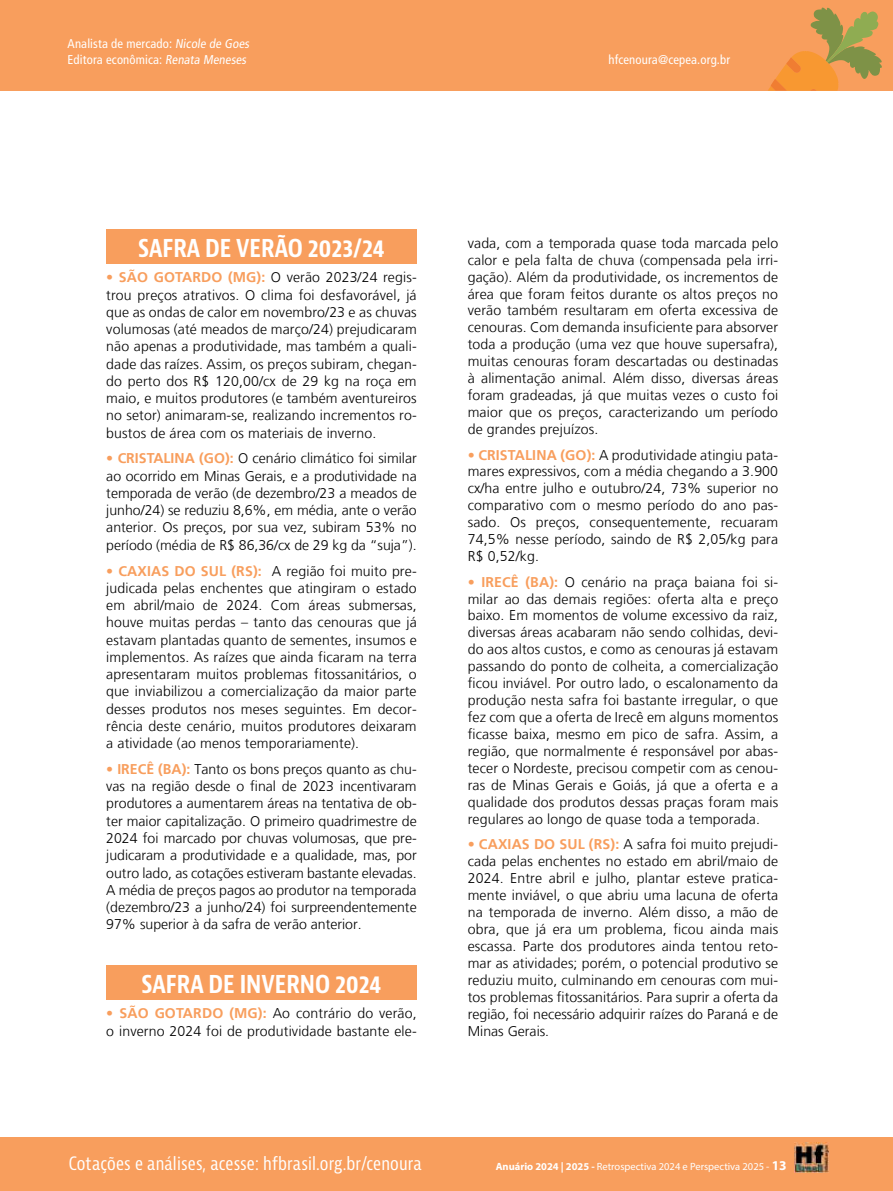
<style>
.page{position:relative;width:893px;height:1191px;background:#fff}
.page>*{position:absolute;margin:0;border:0;box-sizing:border-box;transform-origin:0 0}
.t1{font:700 condensed 24px "Bernina Sans";color:#fff}
.t2{font:condensed 18px "Bernina Sans";letter-spacing:.01em;color:#fff}
.t3{font:300 14.1px/17px "Frutiger LT";letter-spacing:.01em;color:#000;text-align:justify}
.t4{font:condensed 12.75px/16.2px "Frutiger";letter-spacing:.01em;color:#fff}
.t5{font:10.5px "Myriad Pro";color:#fff}
.s1{font-family:"Frutiger 65";font-weight:700;color:#f89e5d}
.s2{font-weight:700}
.s3{font-weight:700;font-size:13.5px}
</style>
<div class="page">
<div style="left:0;top:1137px;width:893px;height:54px;background:#f89e5d"></div>
<div style="left:0;top:0;width:893px;height:91px;background:#f89e5d"></div>
<svg style="left:768px;top:8px;width:114px;height:83px"></svg>
<div style="left:106px;top:965px;width:311px;height:34px;background:#f89e5d"></div>
<div style="left:106px;top:229px;width:311px;height:34px;background:#f89e5d"></div>
<img style="left:795px;top:1142px;width:34px;height:30px">
<p class="t4" style="left:68px;top:35px;width:185px">Analista de mercado: Nicole de Goes<br>Editora econômica: Renata Meneses</p>
<p class="t4" style="left:608px;top:52px;width:123px">hfcenoura@cepea.org.br</p>
<h1 class="t1" style="left:138px;top:233px;width:248px">SAFRA DE VERÃO 2023/24</h1>
<p class="t3" style="left:106px;top:269px;width:312px"><span class="s1">• SÃO GOTARDO (MG):</span> O verão 2023/24 regis&shy;trou preços atrativos. O clima foi desfavorável, já que as ondas de calor em novembro/23 e as chuvas volumosas (até meados de março/24) prejudicaram não apenas a produtividade, mas também a quali&shy;dade das raízes. Assim, os preços subiram, chegan&shy;do perto dos R$ 120,00/cx de 29 kg na roça em maio, e muitos produtores (e também aventureiros no setor) animaram-se, realizando incrementos ro&shy;bustos de área com os materiais de inverno.</p>
<p class="t3" style="left:106px;top:450px;width:312px"><span class="s1">• CRISTALINA (GO):</span> O cenário climático foi similar ao ocorrido em Minas Gerais, e a produtividade na temporada de verão (de dezembro/23 a meados de junho/24) se reduziu 8,6%, em média, ante o verão anterior. Os preços, por sua vez, subiram 53% no período (média de R$ 86,36/cx de 29 kg da “suja”).</p>
<p class="t3" style="left:106px;top:562px;width:312px"><span class="s1">• CAXIAS DO SUL (RS):</span> A região foi muito pre&shy;judicada pelas enchentes que atingiram o estado em abril/maio de 2024. Com áreas submersas, houve muitas perdas – tanto das cenouras que já estavam plantadas quanto de sementes, insumos e implementos. As raízes que ainda ficaram na terra apresentaram muitos problemas fitossanitários, o que inviabilizou a comercialização da maior parte desses produtos nos meses seguintes. Em decor&shy;rência deste cenário, muitos produtores deixaram a atividade (ao menos temporariamente).</p>
<p class="t3" style="left:106px;top:760px;width:312px"><span class="s1">• IRECÊ (BA):</span> Tanto os bons preços quanto as chu&shy;vas na região desde o final de 2023 incentivaram produtores a aumentarem áreas na tentativa de ob&shy;ter maior capitalização. O primeiro quadrimestre de 2024 foi marcado por chuvas volumosas, que pre&shy;judicaram a produtividade e a qualidade, mas, por outro lado, as cotações estiveram bastante elevadas.<br>A média de preços pagos ao produtor na temporada (dezembro/23 a junho/24) foi surpreendentemente 97% superior à da safra de verão anterior.</p>
<h1 class="t1" style="left:142px;top:969px;width:241px">SAFRA DE INVERNO 2024</h1>
<p class="t3" style="left:106px;top:1005px;width:312px"><span class="s1">• SÃO GOTARDO (MG):</span> Ao contrário do verão, o inverno 2024 foi de produtividade bastante ele-</p>
<p class="t3" style="left:468px;top:234px;width:312px">vada, com a temporada quase toda marcada pelo calor e pela falta de chuva (compensada pela irri&shy;gação). Além da produtividade, os incrementos de área que foram feitos durante os altos preços no verão também resultaram em oferta excessiva de cenouras. Com demanda insuficiente para absorver toda a produção (uma vez que houve supersafra), muitas cenouras foram descartadas ou destinadas à alimentação animal. Além disso, diversas áreas foram gradeadas, já que muitas vezes o custo foi maior que os preços, caracterizando um período de grandes prejuízos.</p>
<p class="t3" style="left:468px;top:446px;width:312px"><span class="s1">• CRISTALINA (GO):</span> A produtividade atingiu pata&shy;mares expressivos, com a média chegando a 3.900 cx/ha entre julho e outubro/24, 73% superior no comparativo com o mesmo período do ano pas&shy;sado. Os preços, consequentemente, recuaram 74,5% nesse período, saindo de R$ 2,05/kg para R$ 0,52/kg.</p>
<p class="t3" style="left:468px;top:573px;width:312px"><span class="s1">• IRECÊ (BA):</span> O cenário na praça baiana foi si&shy;milar ao das demais regiões: oferta alta e preço baixo. Em momentos de volume excessivo da raiz, diversas áreas acabaram não sendo colhidas, devi&shy;do aos altos custos, e como as cenouras já estavam passando do ponto de colheita, a comercialização ficou inviável. Por outro lado, o escalonamento da produção nesta safra foi bastante irregular, o que fez com que a oferta de Irecê em alguns momentos ficasse baixa, mesmo em pico de safra. Assim, a região, que normalmente é responsável por abas&shy;tecer o Nordeste, precisou competir com as cenou&shy;ras de Minas Gerais e Goiás, já que a oferta e a qualidade dos produtos dessas praças foram mais regulares ao longo de quase toda a temporada.</p>
<p class="t3" style="left:468px;top:836px;width:312px"><span class="s1">• CAXIAS DO SUL (RS):</span> A safra foi muito prejudi&shy;cada pelas enchentes no estado em abril/maio de 2024. Entre abril e julho, plantar esteve pratica&shy;mente inviável, o que abriu uma lacuna de oferta na temporada de inverno. Além disso, a mão de obra, que já era um problema, ficou ainda mais escassa. Parte dos produtores ainda tentou reto&shy;mar as atividades; porém, o potencial produtivo se reduziu muito, culminando em cenouras com mui&shy;tos problemas fitossanitários. Para suprir a oferta da região, foi necessário adquirir raízes do Paraná e de Minas Gerais.</p>
<p class="t2" style="left:69px;top:1152px;width:354px">Cotações e análises, acesse: hfbrasil.org.br/cenoura</p>
<p class="t5" style="left:496px;top:1160px;width:292px"><span class="s2">Anuário 2024 | 2025 -</span> Retrospectiva 2024 e Perspectiva 2025 - <span class="s3">13</span></p>
</div>
